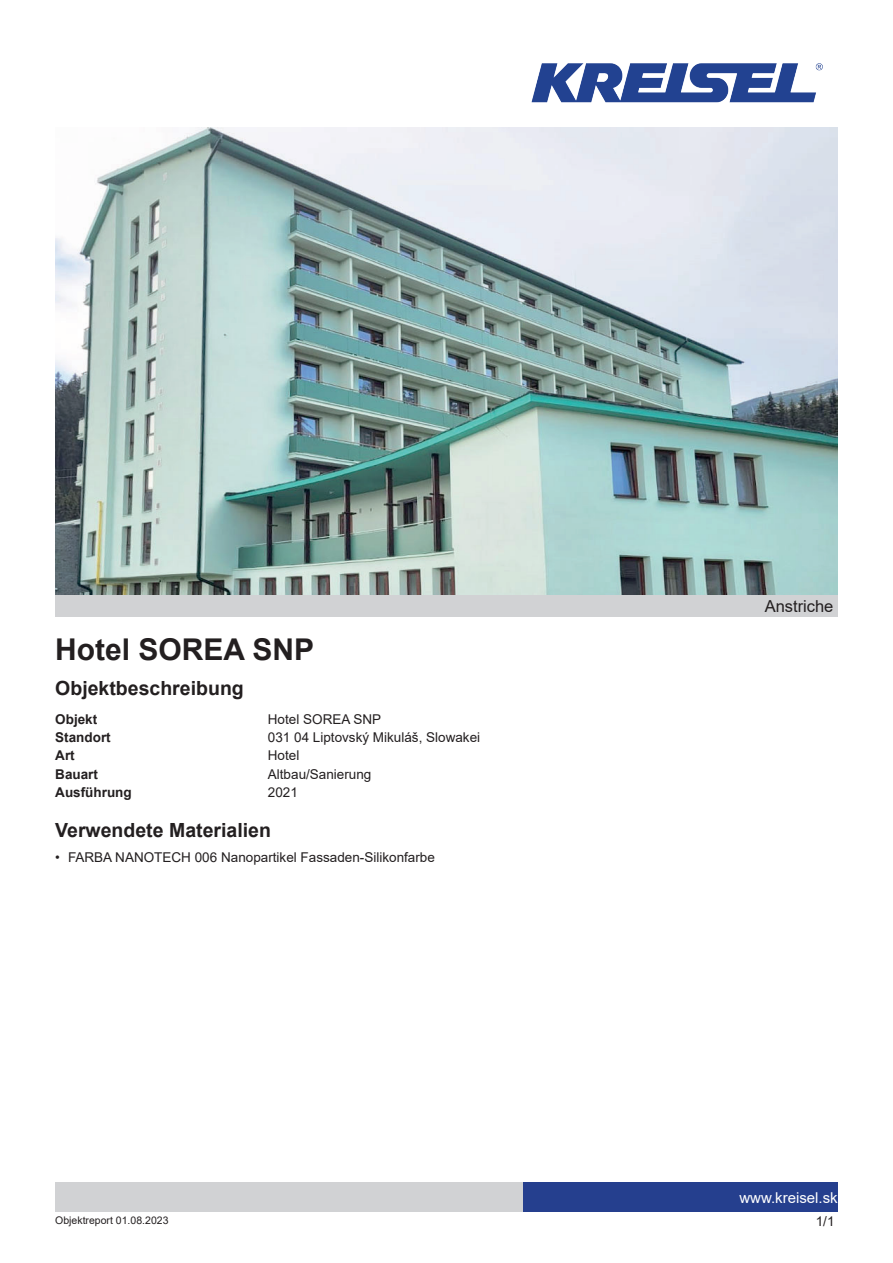
<style>
.page{position:relative;width:893px;height:1263px;background:#fff}
.page>*{position:absolute;margin:0;border:0;box-sizing:border-box;transform-origin:0 0}
.t1{font:700 30px "Arial";color:#231f20}
.t2{font:700 19.5px "Arial";color:#231f20}
.t3{font:16.5px "Arial";color:#231f20}
.t4{font:15px "Arial";color:#fff}
.t5{font:13.5px "Arial";color:#231f20}
.t6{font:700 13.5px "Arial";color:#231f20}
.t7{font:10.5px "Arial";color:#231f20}
</style>
<div class="page">
<div style="left:523px;top:1182px;width:315px;height:30px;background:#253f8e"></div>
<div style="left:55px;top:1182px;width:468px;height:30px;background:#d1d2d4"></div>
<img style="left:531px;top:63px;width:292px;height:40px">
<img style="left:55px;top:128px;width:783px;height:467px">
<div style="left:55px;top:595px;width:783px;height:22px;background:#d1d2d4"></div>
<h1 class="t1" style="left:55px;top:628px;width:260px">Hotel SOREA SNP</h1>
<h2 class="t2" style="left:55px;top:675px;width:190px">Objektbeschreibung</h2>
<p class="t6" style="left:55px;top:709px;width:44px">Objekt</p>
<p class="t5" style="left:268px;top:710px;width:115px">Hotel SOREA SNP</p>
<p class="t6" style="left:55px;top:728px;width:57px">Standort</p>
<p class="t5" style="left:268px;top:728px;width:214px">031 04 Liptovský Mikuláš, Slowakei</p>
<p class="t6" style="left:55px;top:746px;width:21px">Art</p>
<p class="t5" style="left:268px;top:746px;width:33px">Hotel</p>
<p class="t6" style="left:55px;top:764px;width:44px">Bauart</p>
<p class="t5" style="left:268px;top:765px;width:105px">Altbau/Sanierung</p>
<p class="t6" style="left:55px;top:783px;width:78px">Ausführung</p>
<p class="t5" style="left:268px;top:783px;width:32px">2021</p>
<h2 class="t2" style="left:55px;top:816px;width:217px">Verwendete Materialien</h2>
<p class="t5" style="left:55px;top:847px;width:381px">• FARBA NANOTECH 006 Nanopartikel Fassaden-Silikonfarbe</p>
<p class="t7" style="left:55px;top:1213px;width:115px">Objektreport 01.08.2023</p>
<p class="t3" style="left:765px;top:595px;width:70px">Anstriche</p>
<p class="t4" style="left:739px;top:1187px;width:100px">www.kreisel.sk</p>
<p class="t5" style="left:816px;top:1212px;width:20px">1/1</p>
</div>
